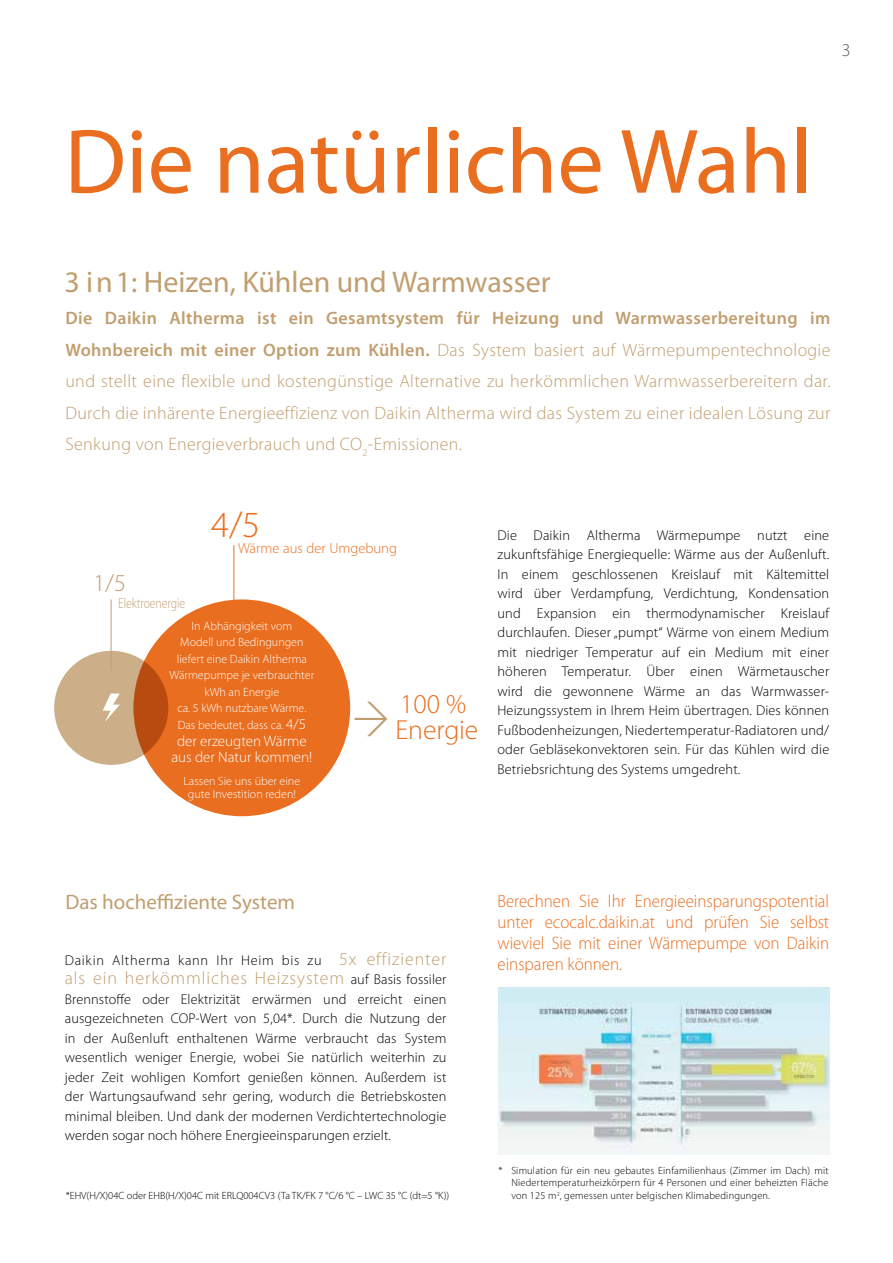
<style>
.page{position:relative;width:893px;height:1263px;background:#fff}
.page>*{position:absolute;margin:0;border:0;box-sizing:border-box;transform-origin:0 0}
.t1{font:92.4px "Myriad Pro";color:#e96e1f}
.t2{font:300 37.05px "Myriad Pro";color:#e96e1f}
.t3{font:30px "Myriad Pro";color:#c19e6f}
.t4{font:300 27.6px "Myriad Pro";color:#e96e1f}
.t5{font:300 27.3px "Myriad Pro";color:#e96e1f}
.t6{font:300 24.3px "Myriad Pro";color:#c19e6f}
.t7{font:21px "Myriad Pro";color:#c19e6f}
.t8{font:300 18px/31.5px "Myriad Pro";letter-spacing:.02em;color:#c19e6f;text-align:justify}
.t9{font:300 18px/21px "Myriad Pro";color:#e96e1f;text-align:justify;scale:.94 1}
.t10{font:300 18px "Myriad Pro";letter-spacing:.05em;color:#c19e6f}
.t11{font:300 18px "Myriad Pro";color:#5a5b5d}
.t12{font:300 15px/16.5px "Myriad Pro";color:#fff;text-align:center}
.t13{font:300 14.55px "Myriad Pro";color:#e96e1f}
.t14{font:300 14.55px "Myriad Pro";color:#c19e6f;scale:.8 1}
.t15{font:300 14.25px/19.5px "Myriad Pro";letter-spacing:.01em;color:#000;text-align:justify}
.t16{font:300 14.25px "Myriad Pro";letter-spacing:.05em;color:#000}
.t17{font:300 12px/16.5px "Myriad Pro";color:#fff;text-align:center}
.t18{font:300 10.5px/12.6px "Myriad Pro";letter-spacing:.02em;color:#000;text-align:justify}
.t19{font:300 10.5px "Myriad Pro";color:#000}
.s1{font-weight:600}
.s2{font-size:15px}
.s3{font-size:18px;color:#c19e6f}
.s4{font-size:14.25px;color:#000}
</style>
<div class="page">
<div style="left:133px;top:599px;width:217px;height:217px;background:#e96e1f;border-radius:50%"></div>
<svg style="left:54px;top:651px;width:114px;height:114px;background:#c8986c"></svg>
<svg style="left:103px;top:693px;width:17px;height:29px"></svg>
<hr style="left:111px;top:599px;width:1px;height:72px;background:#c19e6f">
<hr style="left:234px;top:545px;width:1px;height:73px;background:#e96e1f">
<svg style="left:355px;top:702px;width:32px;height:34px"></svg>
<img style="left:498px;top:987px;width:331px;height:167px">
<h1 class="t1" style="left:64px;top:105px;width:750px">Die natürliche Wahl</h1>
<p class="t11" style="left:842px;top:40px;width:10px">3</p>
<h3 class="t3" style="left:64px;top:264px;width:488px">3 in1: Heizen, Kühlen und Warmwasser</h3>
<p class="t8" style="left:65px;top:303px;width:767px"><span class="s1">Die Daikin Altherma ist ein Gesamtsystem für Heizung und Warmwasserbereitung im Wohnbereich mit einer Option zum Kühlen.</span> Das System basiert auf Wärmepumpentechnologie und stellt eine flexible und kostengünstige Alternative zu herkömmlichen Warmwasserbereitern dar.<br>Durch die inhärente Energieeffizienz von Daikin Altherma wird das System zu einer idealen Lösung zur Senkung von Energieverbrauch und CO<sub>2</sub>-Emissionen.</p>
<h2 class="t2" style="left:211px;top:505px;width:51px">4/5</h2>
<h3 class="t6" style="left:94px;top:569px;width:34px">1/5</h3>
<p class="t13" style="left:238px;top:540px;width:161px">Wärme aus der Umgebung</p>
<p class="t14" style="left:118px;top:595px;width:85px">Elektroenergie</p>
<p class="t17" style="left:170px;top:618px;width:146px">In Abhängigkeit vom<br>Modell und Bedingungen liefert eine Daikin Altherma<br>Wärmepumpe je verbrauchter kWh an Energie<br>ca. 5 kWh nutzbare Wärme.<br>Das bedeutet, dass ca. <span class="s2">4/5</span></p>
<p class="t12" style="left:171px;top:733px;width:142px">der erzeugten Wärme aus der Natur kommen!</p>
<p class="t17" style="left:184px;top:774px;width:118px;line-height:13.5px">Lassen Sie uns über eine gute Investition reden!</p>
<h3 class="t5" style="left:400px;top:689px;width:68px">100 %</h3>
<h3 class="t4" style="left:395px;top:714px;width:84px">Energie</h3>
<p class="t15" style="left:497px;top:525px;width:333px">Die Daikin Altherma Wärmepumpe nutzt eine zukunftsfähige Energiequelle: Wärme aus der Außenluft.<br>In einem geschlossenen Kreislauf mit Kältemittel wird über Verdampfung, Verdichtung, Kondensation und Expansion ein thermodynamischer Kreislauf durchlaufen. Dieser „pumpt“ Wärme von einem Medium mit niedriger Temperatur auf ein Medium mit einer höheren Temperatur. Über einen Wärmetauscher wird die gewonnene Wärme an das Warmwasser-Heizungssystem in Ihrem Heim übertragen. Dies können Fußbodenheizungen, Niedertemperatur-Radiatoren und/ oder Gebläsekonvektoren sein. Für das Kühlen wird die Betriebsrichtung des Systems umgedreht.</p>
<h3 class="t7" style="left:65px;top:889px;width:231px">Das hocheffiziente System</h3>
<p class="t9" style="left:497px;top:890px;width:354px">Berechnen Sie Ihr Energieeinsparungspotential unter ecocalc.daikin.at und prüfen Sie selbst wieviel Sie mit einer Wärmepumpe von Daikin einsparen können.</p>
<p class="t16" style="left:65px;top:952px;width:383px">Daikin Altherma kann Ihr Heim bis zu <span class="s3">5x effizienter</span></p>
<p class="t10" style="left:65px;top:968px;width:383px">als ein herkömmliches Heizsystem <span class="s4">auf Basis fossiler</span></p>
<p class="t15" style="left:65px;top:989px;width:383px">Brennstoffe oder Elektrizität erwärmen und erreicht einen ausgezeichneten COP-Wert von 5,04*. Durch die Nutzung der in der Außenluft enthaltenen Wärme verbraucht das System wesentlich weniger Energie, wobei Sie natürlich weiterhin zu jeder Zeit wohligen Komfort genießen können. Außerdem ist der Wartungsaufwand sehr gering, wodurch die Betriebskosten minimal bleiben. Und dank der modernen Verdichtertechnologie werden sogar noch höhere Energieeinsparungen erzielt.</p>
<p class="t19" style="left:66px;top:1190px;width:385px">*EHV(H/X)04C oder EHB(H/X)04C mit ERLQ004CV3 (Ta TK/FK 7 °C/6 °C – LWC 35 °C (dt=5 °K))</p>
<p class="t18" style="left:511px;top:1164px;width:319px;text-indent:-13px">* Simulation für ein neu gebautes Einfamilienhaus (Zimmer im Dach) mit Niedertemperaturheizkörpern für 4 Personen und einer beheizten Fläche von 125 m<sup>2</sup>, gemessen unter belgischen Klimabedingungen.</p>
</div>
